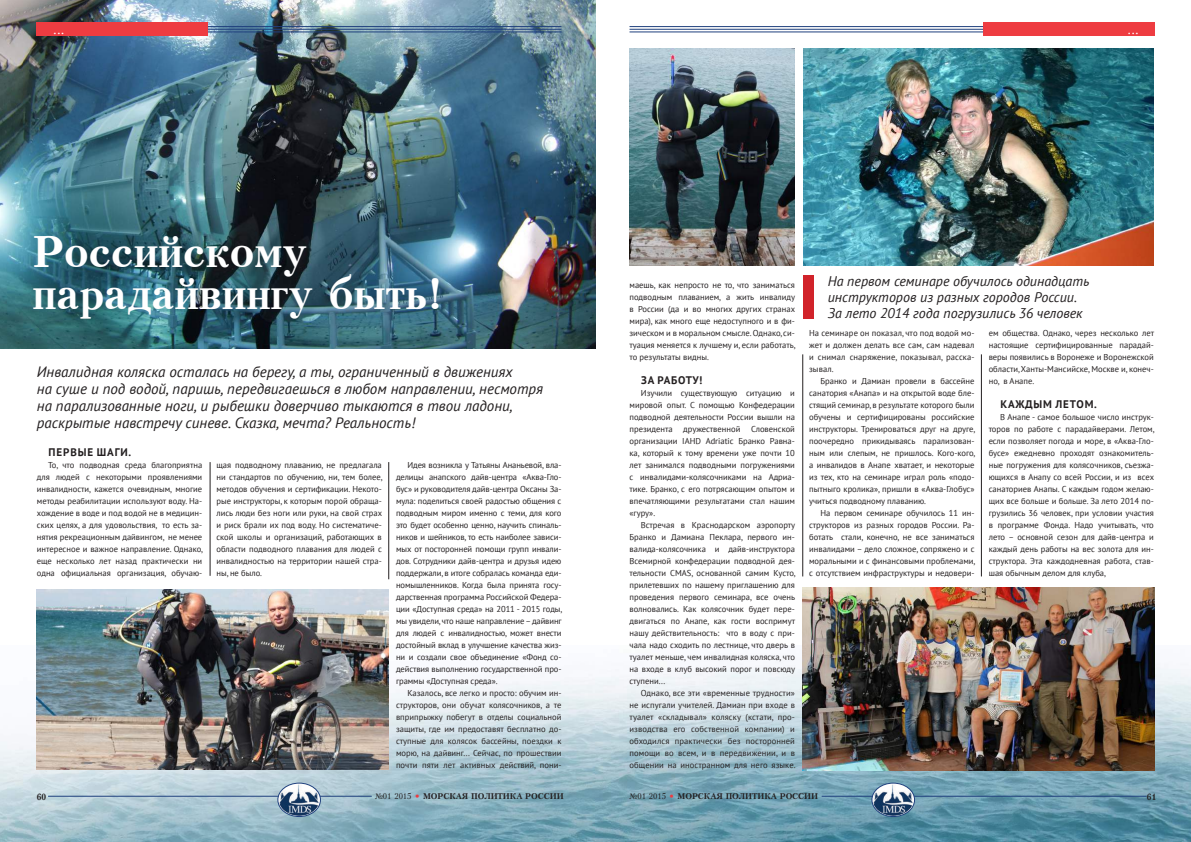
<style>
.page{position:relative;width:1191px;height:842px;background:#fff}
.page>*{position:absolute;margin:0;border:0;box-sizing:border-box;transform-origin:0 0}
.t1{font:700 44px/42px "Peterburg";color:#fff}
.t2{font:italic 15px/17px "PT Sans";color:#231f20}
.t3{font:italic 14px/16px "PT Sans";color:#231f20}
.t4{font:14px "PT Sans";color:#fff}
.t5{font:700 11px "PT Sans";letter-spacing:.08em;color:#231f20}
.t6{font:700 11px "PT Sans";letter-spacing:.05em;color:#231f20}
.t7{font:9px "Petersburg Bold Cyrillic";color:#231f20}
.t8{font:8.6px/12px "PT Sans";color:#231f20;text-align:justify}
.t9{font:8.2px "Petersburg Bold Cyrillic";color:#231f20}
.s1{font-family:"Times New Roman"}
.s2{font-family:"Petersburg Cyrillic"}
.s3{color:#ee3a41}
</style>
<div class="page">
<img style="left:0;top:646px;width:1191px;height:196px">
<img style="left:0;top:0;width:596px;height:349px">
<img style="left:37px;top:590px;width:351px;height:180px">
<hr style="left:210px;top:462px;width:1px;height:114px;background:#231f20">
<hr style="left:388px;top:462px;width:1px;height:117px;background:#231f20">
<img style="left:804px;top:48px;width:349px;height:217px">
<div style="left:803px;top:275px;width:10px;height:44px;background:#d1232a"></div>
<img style="left:802px;top:588px;width:352px;height:182px">
<img style="left:629px;top:48px;width:166px;height:217px">
<hr style="left:802px;top:354px;width:1px;height:222px;background:#231f20">
<hr style="left:981px;top:354px;width:1px;height:222px;background:#231f20">
<hr style="left:48px;top:796px;width:324px;height:1px;background:#1f407d">
<hr style="left:821px;top:796px;width:325px;height:1px;background:#1f407d">
<div style="left:37px;top:23px;width:171px;height:13px;background:#ee3c41"></div>
<hr style="left:208px;top:26px;width:353px;height:1px;background:#1f407d">
<hr style="left:208px;top:29px;width:353px;height:1px;background:#1f407d">
<hr style="left:208px;top:32px;width:353px;height:1px;background:#1f407d">
<img style="left:278px;top:783px;width:42px;height:33px">
<div style="left:277px;top:783px;width:44px;height:34px;border:1px solid #1f407d;border-radius:50%"></div>
<img style="left:872px;top:783px;width:42px;height:33px">
<div style="left:871px;top:783px;width:44px;height:34px;border:1px solid #1f407d;border-radius:50%"></div>
<div style="left:982px;top:23px;width:172px;height:13px;background:#ee3c41"></div>
<hr style="left:629px;top:26px;width:354px;height:1px;background:#1f407d">
<hr style="left:629px;top:29px;width:354px;height:1px;background:#1f407d">
<hr style="left:629px;top:32px;width:354px;height:1px;background:#1f407d">
<h3 class="t4" style="left:53px;top:20px;width:12px">...</h3>
<h3 class="t4" style="left:1127px;top:20px;width:12px">...</h3>
<h1 class="t1" style="left:33px;top:230px;width:412px">Российскому парадайвингу быть!</h1>
<p class="t2" style="left:37px;top:363px;width:508px">Инвалидная коляска осталась на берегу, а ты, ограниченный в движениях<br>на суше и под водой, паришь, передвигаешься в любом направлении, несмотря на парализованные ноги, и рыбешки доверчиво тыкаются в твои ладони, раскрытые навстречу синеве. Сказка, мечта? Реальность!</p>
<p class="t5" style="left:49px;top:445px;width:84px">ПЕРВЫЕ ШАГИ.</p>
<p class="t8" style="left:37px;top:459px;width:168px;text-indent:11px">То, что подводная среда благоприятна для людей с некоторыми проявлениями инвалидности, кажется очевидным, многие методы реабилитации используют воду. На&shy;хождение в воде и под водой не в медицин&shy;ских целях, а для удовольствия, то есть за&shy;нятия рекреационным дайвингом, не менее интересное и важное направление. Однако, еще несколько лет назад практически ни одна официальная организация, обучаю-</p>
<p class="t8" style="left:216px;top:459px;width:168px">щая подводному плаванию, не предлагала ни стандартов по обучению, ни, тем более, методов обучения и сертификации. Некото&shy;рые инструкторы, к которым порой обраща&shy;лись люди без ноги или руки, на свой страх и риск брали их под воду. Но систематиче&shy;ской школы и организаций, работающих в области подводного плавания для людей с инвалидностью на территории нашей стра&shy;ны, не было.</p>
<p class="t8" style="left:396px;top:459px;width:168px;text-indent:11px">Идея возникла у Татьяны Ананьевой, вла&shy;делицы анапского дайв-центра «Аква-Гло&shy;бус» и руководителя дайв-центра Оксаны За&shy;мула: поделиться своей радостью общения с подводным миром именно с теми, для кого это будет особенно ценно, научить спиналь&shy;ников и шейников, то есть наиболее зависи&shy;мых от посторонней помощи групп инвали&shy;дов. Сотрудники дайв-центра и друзья идею поддержали, в итоге собралась команда еди&shy;номышленников. Когда была принята госу&shy;дарственная программа Российской Федера&shy;ции «Доступная среда» на 2011 - 2015 годы, мы увидели, что наше направление – дайвинг для людей с инвалидностью, может внести достойный вклад в улучшение качества жиз&shy;ни и создали свое объединение «Фонд со&shy;действия выполнению государственной про&shy;граммы «Доступная среда».</p>
<p class="t8" style="left:396px;top:687px;width:167px;text-indent:11px">Казалось, все легко и просто: обучим ин&shy;структоров, они обучат колясочников, а те вприпрыжку побегут в отделы социальной защиты, где им предоставят бесплатно до&shy;ступные для колясок бассейны, поездки к морю, на дайвинг... Сейчас, по прошествии почти пяти лет активных действий, пони-</p>
<p class="t8" style="left:629px;top:279px;width:167px">маешь, как непросто не то, что заниматься подводным плаванием, а жить инвалиду в России (да и во многих других странах мира), как много еще недоступного и в фи&shy;зическом и в моральном смысле. Однако, си&shy;туация меняется к лучшему и, если работать, то результаты видны.</p>
<p class="t6" style="left:641px;top:373px;width:62px">ЗА РАБОТУ!</p>
<p class="t8" style="left:629px;top:387px;width:167px;text-indent:11px">Изучили существующую ситуацию и мировой опыт. С помощью Конфедерации подводной деятельности России вышли на президента дружественной Словенской организации IAHD Adriatic Бранко Равна&shy;ка, который к тому времени уже почти 10 лет занимался подводными погружениями с инвалидами-колясочниками на Адриа&shy;тике. Бранко, с его потрясающим опытом и впечатляющими результатами стал нашим «гуру».</p>
<p class="t8" style="left:629px;top:519px;width:168px;text-indent:11px">Встречая в Краснодарском аэропорту Бранко и Дамиана Пеклара, первого ин&shy;валида-колясочника и дайв-инструктора Всемирной конфедерации подводной дея&shy;тельности CMAS, основанной самим Кусто, прилетевших по нашему приглашению для проведения первого семинара, все очень волновались. Как колясочник будет пере&shy;двигаться по Анапе, как гости воспримут нашу действительность: что в воду с при&shy;чала надо сходить по лестнице, что дверь в туалет меньше, чем инвалидная коляска, что на входе в клуб высокий порог и повсюду ступени...</p>
<p class="t8" style="left:629px;top:687px;width:168px;text-indent:11px">Однако, все эти «временные трудности» не испугали учителей. Дамиан при входе в туалет «складывал» коляску (кстати, про&shy;изводства его собственной компании) и обходился практически без посторонней помощи во всем, и в передвижении, и в общении на иностранном для него языке.</p>
<h3 class="t3" style="left:827px;top:273px;width:263px">На первом семинаре обучилось одинадцать инструкторов из разных городов России.<br>За лето 2014 года погрузились 36 человек</h3>
<p class="t8" style="left:809px;top:327px;width:167px">На семинаре он показал, что под водой мо&shy;жет и должен делать все сам, сам надевал и снимал снаряжение, показывал, расска&shy;зывал.</p>
<p class="t8" style="left:809px;top:375px;width:168px;text-indent:11px">Бранко и Дамиан провели в бассейне санатория «Анапа» и на открытой воде бле&shy;стящий семинар, в результате которого были обучены и сертифицированы российские инструкторы. Тренироваться друг на друге, поочередно прикидываясь парализован&shy;ным или слепым, не пришлось. Кого-кого, а инвалидов в Анапе хватает, и некоторые из тех, кто на семинаре играл роль «подо&shy;пытныго кролика», пришли в «Аква-Глобус» учиться подводному плаванию.</p>
<p class="t8" style="left:809px;top:507px;width:168px;text-indent:11px">На первом семинаре обучилось 11 ин&shy;структоров из разных городов России. Ра&shy;ботать стали, конечно, не все заниматься инвалидами – дело сложное, сопряжено и с моральными и с финансовыми проблемами, с отсутствием инфраструктуры и недовери-</p>
<p class="t8" style="left:988px;top:327px;width:167px">ем общества. Однако, через несколько лет настоящие сертифицированные парадай&shy;веры появились в Воронеже и Воронежской области, Ханты-Мансийске, Москве и, конеч&shy;но, в Анапе.</p>
<p class="t5" style="left:1000px;top:397px;width:98px">КАЖДЫМ ЛЕТОМ.</p>
<p class="t8" style="left:988px;top:411px;width:167px;text-indent:11px">В Анапе - самое большое число инструк&shy;торов по работе с парадайверами. Летом, если позволяет погода и море, в «Аква-Гло&shy;бусе» ежедневно проходят ознакомитель&shy;ные погружения для колясочников, съезжа&shy;ющихся в Анапу со всей России, и из всех санаториев Анапы. С каждым годом желаю&shy;щих все больше и больше. За лето 2014 по&shy;грузились 36 человек, при условии участия в программе Фонда. Надо учитывать, что лето – основной сезон для дайв-центра и каждый день работы на вес золота для ин&shy;структора. Эта каждодневная работа, став&shy;шая обычным делом для клуба,</p>
<p class="t7" style="left:37px;top:791px;width:11px">60</p>
<p class="t9" style="left:375px;top:791px;width:190px"><span class="s1">№</span><span class="s2">01 2015</span> <span class="s3">•</span> МОРСКАЯ ПОЛИТИКА РОССИИ</p>
<p class="t9" style="left:629px;top:791px;width:190px"><span class="s1">№</span><span class="s2">01 2015</span> <span class="s3">•</span> МОРСКАЯ ПОЛИТИКА РОССИИ</p>
<p class="t7" style="left:1146px;top:791px;width:11px">61</p>
</div>
